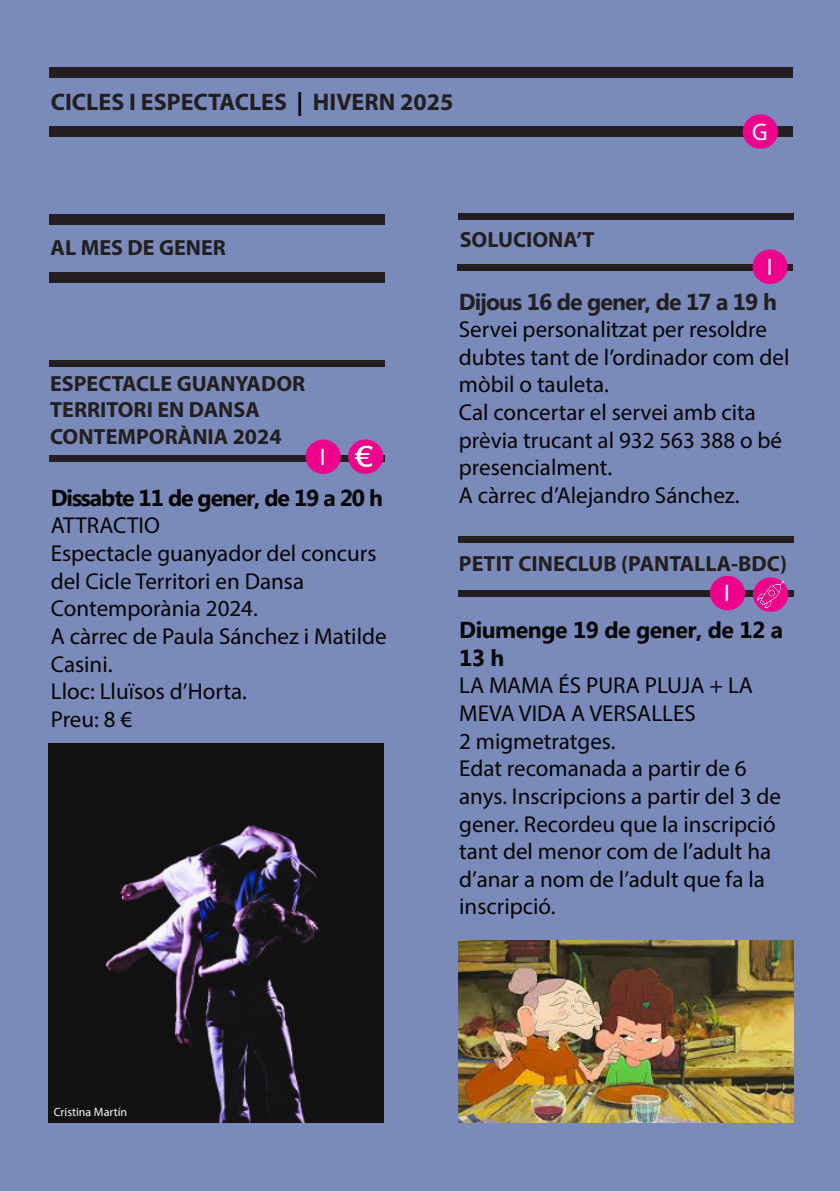
<style>
.page{position:relative;width:840px;height:1191px;background:#fff}
.page>*{position:absolute;margin:0;border:0;box-sizing:border-box;transform-origin:0 0}
.t1{font:700 24px "Myriad Pro";color:#231f20}
.t2{font:24px "Myriad Pro";color:#fff}
.t3{font:23px/27.6px "Myriad Pro";color:#040503}
.t4{font:700 23px/27.6px "Myanmar Text";letter-spacing:-.035em;color:#040503}
.t5{font:700 23px "Myanmar Text";letter-spacing:-.04em;color:#231f20}
.t6{font:700 22px "Myriad Pro";color:#231f20}
.t7{font:12px "Myriad Pro";color:#f9fafc}
.s1{color:#000}
</style>
<div class="page">
<div style="left:0;top:0;width:839px;height:1191px;background:#7a8aba"></div>
<img style="left:458px;top:941px;width:335px;height:182px">
<div style="left:458px;top:590px;width:335px;height:6px;background:#231f20"></div>
<div style="left:457px;top:537px;width:336px;height:6px;background:#231f20"></div>
<div style="left:709px;top:576px;width:35px;height:34px;background:#ed028c;border-radius:50%"></div>
<svg style="left:752px;top:577px;width:35px;height:35px"></svg>
<img style="left:755px;top:580px;width:30px;height:28px">
<div style="left:457px;top:264px;width:335px;height:6px;background:#231f20"></div>
<div style="left:457px;top:214px;width:336px;height:6px;background:#231f20"></div>
<div style="left:752px;top:249px;width:35px;height:35px;background:#ed028c;border-radius:50%"></div>
<div style="left:49px;top:214px;width:336px;height:11px;background:#231f20"></div>
<div style="left:49px;top:272px;width:336px;height:11px;background:#231f20"></div>
<div style="left:49px;top:456px;width:336px;height:6px;background:#231f20"></div>
<div style="left:49px;top:360px;width:336px;height:6px;background:#231f20"></div>
<div style="left:305px;top:439px;width:35px;height:35px;background:#ed028c;border-radius:50%"></div>
<img style="left:48px;top:744px;width:335px;height:379px">
<div style="left:49px;top:67px;width:743px;height:11px;background:#231f20"></div>
<div style="left:49px;top:126px;width:743px;height:11px;background:#231f20"></div>
<div style="left:742px;top:114px;width:35px;height:35px;background:#ed028c;border-radius:50%"></div>
<div style="left:348px;top:439px;width:35px;height:35px;background:#ed028c;border-radius:50%"></div>
<img style="left:348px;top:439px;width:32px;height:35px">
<p class="t1" style="left:51px;top:86px;width:404px">CICLES I ESPECTACLES <span class="s1">|</span> HIVERN 2025</p>
<p class="t6" style="left:51px;top:233px;width:177px">AL MES DE GENER</p>
<p class="t6" style="left:459px;top:225px;width:136px">SOLUCIONA’T</p>
<p class="t2" style="left:751px;top:117px;width:17px">G</p>
<p class="t2" style="left:766px;top:252px;width:7px">I</p>
<p class="t6" style="left:50px;top:369px;width:256px">ESPECTACLE GUANYADOR</p>
<p class="t6" style="left:50px;top:395px;width:211px">TERRITORI EN DANSA</p>
<p class="t6" style="left:50px;top:422px;width:233px">CONTEMPORÀNIA 2024</p>
<p class="t2" style="left:319px;top:442px;width:7px">I</p>
<p class="t4" style="left:51px;top:484px;width:333px">Dissabte 11 de gener, de 19 a 20 h</p>
<p class="t3" style="left:51px;top:511px;width:111px">ATTRACTIO</p>
<p class="t3" style="left:51px;top:539px;width:327px">Espectacle guanyador del concurs del Cicle Territori en Dansa</p>
<p class="t3" style="left:51px;top:594px;width:208px">Contemporània 2024.</p>
<p class="t3" style="left:51px;top:622px;width:337px">A càrrec de Paula Sánchez i Matilde<br>Casini.</p>
<p class="t3" style="left:51px;top:677px;width:197px">Lloc: Lluïsos d’Horta.</p>
<p class="t3" style="left:51px;top:705px;width:83px">Preu: 8 €</p>
<p class="t5" style="left:458px;top:288px;width:319px">Dijous 16 de gener, de 17 a 19 h</p>
<p class="t3" style="left:458px;top:315px;width:332px">Servei personalitzat per resoldre dubtes tant de l’ordinador com del mòbil o tauleta.</p>
<p class="t3" style="left:458px;top:398px;width:324px">Cal concertar el servei amb cita prèvia trucant al 932 563 388 o bé presencialment.</p>
<p class="t3" style="left:458px;top:481px;width:282px">A càrrec d’Alejandro Sánchez.</p>
<p class="t6" style="left:458px;top:549px;width:329px">PETIT CINECLUB (PANTALLA-BDC)</p>
<p class="t2" style="left:723px;top:578px;width:7px">I</p>
<p class="t4" style="left:459px;top:616px;width:325px">Diumenge 19 de gener, de 12 a<br>13 h</p>
<p class="t3" style="left:459px;top:671px;width:295px">LA MAMA ÉS PURA PLUJA + LA<br>MEVA VIDA A VERSALLES</p>
<p class="t3" style="left:459px;top:727px;width:158px">2 migmetratges.</p>
<p class="t3" style="left:459px;top:754px;width:323px">Edat recomanada a partir de 6 anys. Inscripcions a partir del 3 de gener. Recordeu que la inscripció tant del menor com de l’adult ha d’anar a nom de l’adult que fa la inscripció.</p>
<p class="t7" style="left:54px;top:1104px;width:75px">Cristina Martín</p>
</div>
